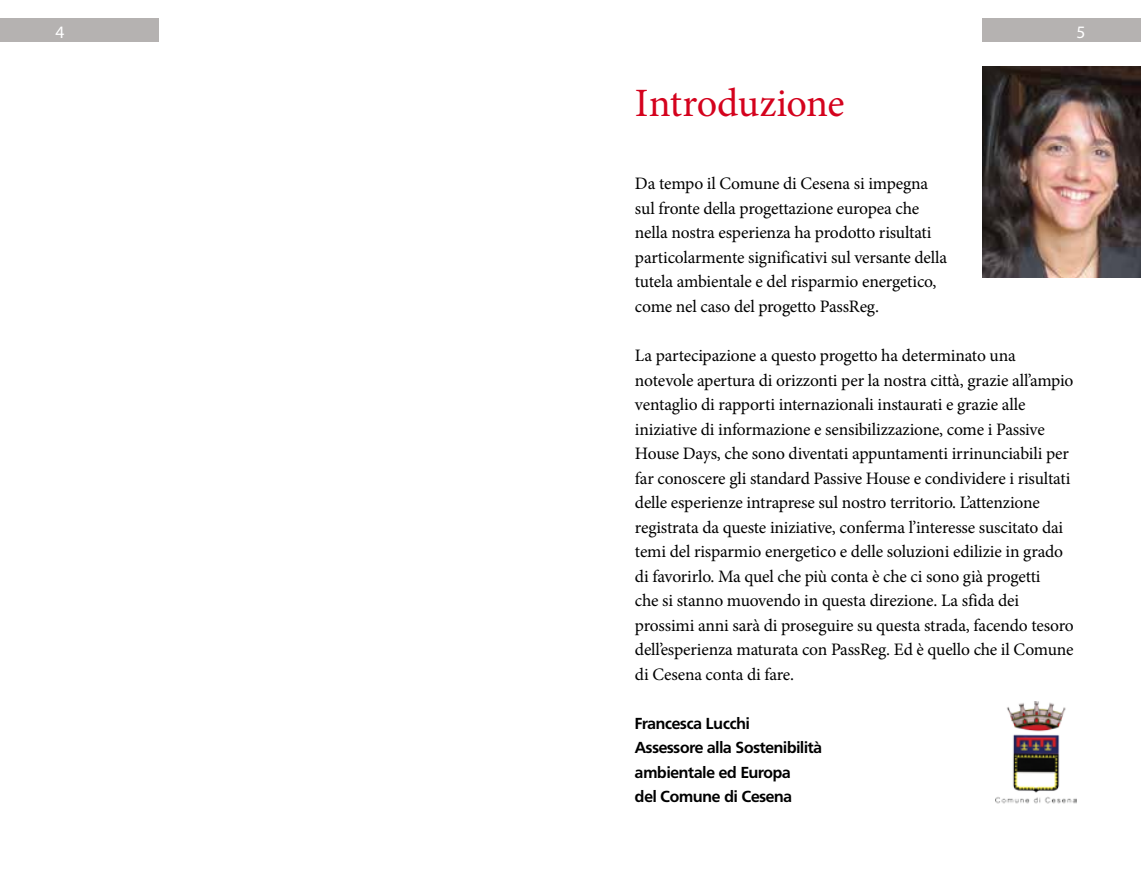
<style>
.page{position:relative;width:1141px;height:893px;background:#fff}
.page>*{position:absolute;margin:0;border:0;box-sizing:border-box;transform-origin:0 0}
.t1{font:40.25px "Minion Pro";letter-spacing:-.015em;color:#d4021d}
.t2{font:17.5px/24.5px "Minion Pro";letter-spacing:-.01em;color:#000}
.t3{font:17.5px "Myriad Pro";color:#fff}
.t4{font:700 15.75px/24.5px "Frutiger BQ";letter-spacing:-.01em;color:#000}
</style>
<div class="page">
<div style="left:0;top:19px;width:159px;height:23px;background:#b5b2b1"></div>
<div style="left:983px;top:19px;width:158px;height:23px;background:#b5b2b1"></div>
<img style="left:983px;top:67px;width:158px;height:210px">
<img style="left:995px;top:701px;width:81px;height:103px">
<p class="t3" style="left:56px;top:21px;width:10px">4</p>
<p class="t3" style="left:1076px;top:21px;width:10px">5</p>
<h1 class="t1" style="left:635px;top:76px;width:211px">Introduzione</h1>
<p class="t2" style="left:635px;top:172px;width:314px">Da tempo il Comune di Cesena si impegna sul fronte della progettazione europea che nella nostra esperienza ha prodotto risultati particolarmente significativi sul versante della tutela ambientale e del risparmio energetico, come nel caso del progetto PassReg.</p>
<p class="t2" style="left:635px;top:343px;width:440px">La partecipazione a questo progetto ha determinato una notevole apertura di orizzonti per la nostra città, grazie all’ampio ventaglio di rapporti internazionali instaurati e grazie alle iniziative di informazione e sensibilizzazione, come i Passive House Days, che sono diventati appuntamenti irrinunciabili per far conoscere gli standard Passive House e condividere i risultati delle esperienze intraprese sul nostro territorio. L’attenzione registrata da queste iniziative, conferma l’interesse suscitato dai temi del risparmio energetico e delle soluzioni edilizie in grado di favorirlo. Ma quel che più conta è che ci sono già progetti<br>che si stanno muovendo in questa direzione. La sfida dei prossimi anni sarà di proseguire su questa strada, facendo tesoro dell’esperienza maturata con PassReg. Ed è quello che il Comune di Cesena conta di fare.</p>
<p class="t4" style="left:635px;top:711px;width:189px">Francesca Lucchi<br>Assessore alla Sostenibilità ambientale ed Europa<br>del Comune di Cesena</p>
</div>
